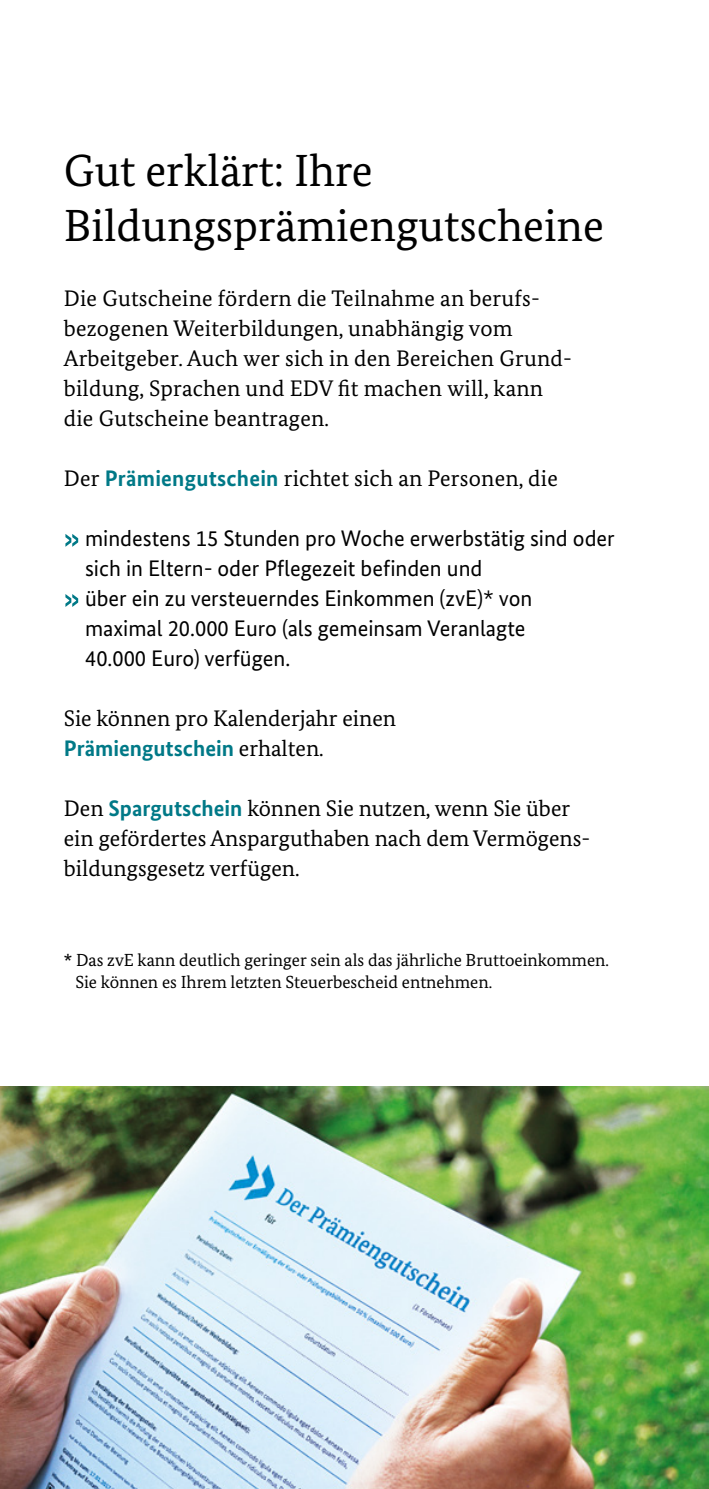
<style>
.page{position:relative;width:709px;height:1489px;background:#fff}
.page>*{position:absolute;margin:0;border:0;box-sizing:border-box;transform-origin:0 0}
._03_Headline{font:45px/55px "Bundes Serif";color:#000}
._08_Fließtext{font:22.5px/30px "Bundes Serif";letter-spacing:.01em;color:#000}
.t1{font:22.5px/30px "Bundes Sans";color:#000}
._08_Fließtext-2{font:17.5px/22.5px "Bundes Serif";color:#000}
.s1{font-family:"Bundes Sans";font-weight:700;color:#007987}
.s2{font-family:"Bundes Serif";font-size:25px;color:#007987}
</style>
<div class="page">
<img style="left:0;top:1086px;width:709px;height:402px">
<svg style="left:65px;top:534px;width:13px;height:13px"></svg>
<svg style="left:65px;top:594px;width:13px;height:13px"></svg>
<h1 class="_03_Headline" style="left:64px;top:143px;width:541px">Gut erklärt: Ihre<br>Bildungsprämiengutscheine</h1>
<p class="_08_Fließtext" style="left:64px;top:283px;width:509px">Die Gutscheine fördern die Teilnahme an berufs&shy;bezogenen Weiterbildungen, unabhängig vom Arbeitgeber. Auch wer sich in den Bereichen Grund&shy;bildung, Sprachen und EDV fit machen will, kann die Gutscheine beantragen.</p>
<p class="_08_Fließtext" style="left:64px;top:463px;width:495px">Der <span class="s1">Prämiengutschein</span> richtet sich an Personen, die</p>
<p class="t1" style="left:85px;top:523px;width:531px;text-indent:-21px"><span class="s2">∙</span> mindestens 15 Stunden pro Woche erwerbstätig sind oder sich in Eltern- oder Pflegezeit befinden und</p>
<p class="t1" style="left:85px;top:583px;width:449px;text-indent:-21px"><span class="s2">∙</span> über ein zu versteuerndes Einkommen (zvE)* von maximal 20.000 Euro (als gemeinsam Veranlagte<br>40.000 Euro) verfügen.</p>
<p class="_08_Fließtext" style="left:64px;top:703px;width:334px">Sie können pro Kalenderjahr einen<br><span class="s1">Prämiengutschein</span> erhalten.</p>
<p class="_08_Fließtext" style="left:64px;top:793px;width:528px">Den <span class="s1">Spargutschein</span> können Sie nutzen, wenn Sie über ein gefördertes Ansparguthaben nach dem Vermögens&shy;bildungsgesetz verfügen.</p>
<p class="_08_Fließtext-2" style="left:75px;top:948px;width:535px;text-indent:-12px">* Das zvE kann deutlich geringer sein als das jährliche Bruttoeinkommen.<br>Sie können es Ihrem letzten Steuerbescheid entnehmen.</p>
</div>
